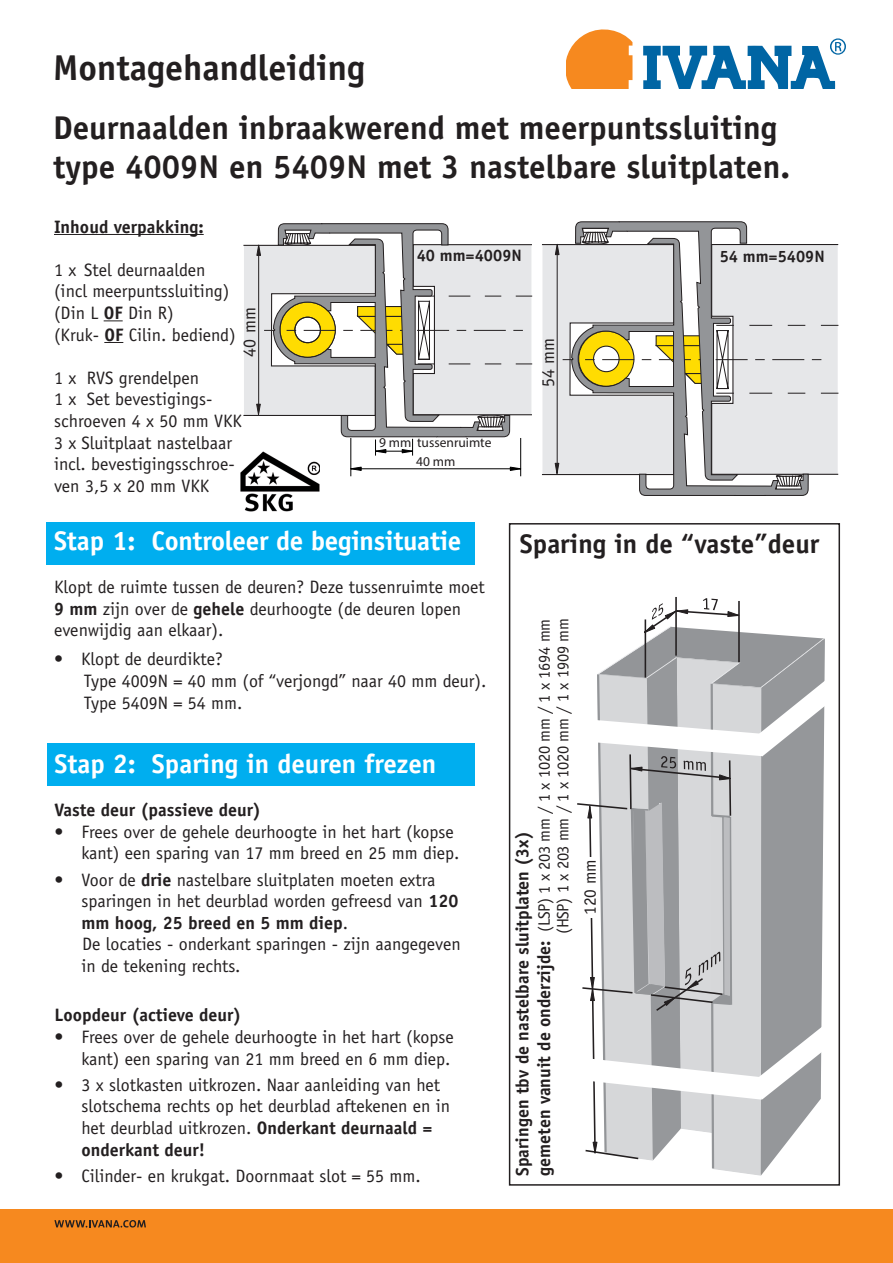
<style>
.page{position:relative;width:893px;height:1263px;background:#fff}
.page>*{position:absolute;margin:0;border:0;box-sizing:border-box;transform-origin:0 0}
.t1{font:700 36px "Officina Sans";color:#231f20}
.t2{font:700 33px/39.6px "Officina Sans";color:#231f20}
.t3{font:700 27px "Officina Sans";letter-spacing:-.01em;color:#fff}
.t4{font:700 27px "Officina Sans";color:#231f20}
.t5{font:18px/21.6px "Officina Sans";color:#231f20}
.t6{font:700 18px "Officina Sans";color:#231f20}
.t7{font:17.25px "Officina Sans";color:#231f20}
.t8{font:16.5px "Officina Sans";letter-spacing:-.02em;color:#231f20}
.t9{font:700 16.5px "Officina Sans";color:#231f20}
.t10{font:13.5px/18.9px "Myriad Pro";color:#231f20;text-align:center}
.s1{font-weight:700}
.s2{font-weight:700;font-size:18px}
</style>
<div class="page">
<hr style="left:351px;top:468px;width:170px;height:1px;background:#000">
<hr style="left:350px;top:438px;width:1px;height:38px;background:#000">
<hr style="left:520px;top:438px;width:1px;height:38px;background:#000">
<svg style="left:509px;top:466px;width:13px;height:5px"></svg>
<svg style="left:350px;top:438px;width:67px;height:33px"></svg>
<div style="left:0;top:1209px;width:893px;height:54px;background:#f6891f"></div>
<div style="left:47px;top:522px;width:428px;height:42px;background:#00aeef"></div>
<div style="left:47px;top:743px;width:428px;height:42px;background:#00aeef"></div>
<hr style="left:54px;top:234px;width:150px;height:1px;background:#231f20">
<svg style="left:104px;top:320px;width:19px;height:1px"></svg>
<svg style="left:104px;top:342px;width:19px;height:1px"></svg>
<hr style="left:675px;top:597px;width:2px;height:59px;background:#231f20">
<img style="left:240px;top:452px;width:80px;height:59px">
<svg style="left:567px;top:30px;width:65px;height:58px;background:#f69537"></svg>
<svg style="left:643px;top:38px;width:203px;height:50px"></svg>
<svg style="left:54px;top:1220px;width:92px;height:7px"></svg>
<svg style="left:340px;top:428px;width:170px;height:10px;background:#929395"></svg>
<svg style="left:243px;top:223px;width:289px;height:205px"></svg>
<svg style="left:639px;top:487px;width:170px;height:9px;background:#88888b"></svg>
<svg style="left:542px;top:221px;width:297px;height:266px"></svg>
<svg style="left:577px;top:598px;width:264px;height:577px"></svg>
<div style="left:588px;top:857px;width:7px;height:60px;background:#fff"></div>
<h1 class="t1" style="left:53px;top:45px;width:314px">Montagehandleiding</h1>
<h2 class="t2" style="left:53px;top:107px;width:738px">Deurnaalden inbraakwerend met meerpuntssluiting type 4009N en 5409N met 3 nastelbare sluitplaten.</h2>
<p class="t6" style="left:54px;top:215px;width:151px">Inhoud verpakking:</p>
<p class="t5" style="left:54px;top:259px;width:183px">1 x Stel deurnaalden (incl meerpuntssluiting) (Din L <span class="s1">OF</span> Din R)<br>(Kruk- <span class="s1">OF</span> Cilin. bediend)</p>
<p class="t5" style="left:54px;top:367px;width:189px">1 x RVS grendelpen<br>1 x Set bevestigings&shy;schroeven 4 x 50 mm VKK<br>3 x Sluitplaat nastelbaar incl. bevestigingsschroe&shy;ven 3,5 x 20 mm VKK</p>
<h3 class="t3" style="left:54px;top:524px;width:409px">Stap 1: Controleer de beginsituatie</h3>
<p class="t5" style="left:54px;top:576px;width:432px">Klopt de ruimte tussen de deuren? Deze tussenruimte moet<br><span class="s1">9 mm</span> zijn over de <span class="s1">gehele</span> deurhoogte (de deuren lopen evenwijdig aan elkaar).</p>
<p class="t5" style="left:84px;top:648px;width:404px;text-indent:-30px">• Klopt de deurdikte?<br>Type 4009N = 40 mm (of “verjongd” naar 40 mm deur).<br>Type 5409N = 54 mm.</p>
<p class="t9" style="left:417px;top:245px;width:107px">40 mm=4009N</p>
<p class="t9" style="left:720px;top:246px;width:107px">54 mm=5409N</p>
<p class="t5" style="left:239px;top:357px;width:51px;rotate:-90deg">40 mm</p>
<p class="t5" style="left:537px;top:387px;width:51px;rotate:-90deg">54 mm</p>
<p class="t10" style="left:379px;top:433px;width:114px">9 mm tussenruimte<br>40 mm</p>
<h3 class="t4" style="left:520px;top:527px;width:301px">Sparing in de “vaste”deur</h3>
<p class="t8" style="left:553px;top:934px;width:317px;rotate:-90deg">(HSP) 1 x 203 mm / 1 x 1020 mm / 1 x 1909 mm</p>
<p class="t8" style="left:535px;top:1176px;width:558px;rotate:-90deg"><span class="s2">gemeten vanuit de onderzijde:</span> (LSP) 1 x 203 mm / 1 x 1020 mm / 1 x 1694 mm</p>
<h3 class="t3" style="left:55px;top:747px;width:383px">Stap 2: Sparing in deuren frezen</h3>
<p class="t6" style="left:55px;top:799px;width:208px">Vaste deur (passieve deur)</p>
<p class="t5" style="left:82px;top:821px;width:380px;text-indent:-27px">• Frees over de gehele deurhoogte in het hart (kopse kant) een sparing van 17 mm breed en 25 mm diep.</p>
<p class="t5" style="left:82px;top:869px;width:381px;text-indent:-27px">• Voor de <span class="s1">drie</span> nastelbare sluitplaten moeten extra sparingen in het deurblad worden gefreesd van <span class="s1">120 mm hoog, 25 breed en 5 mm diep</span>.<br>De locaties - onderkant sparingen - zijn aangegeven in de tekening rechts.</p>
<p class="t6" style="left:55px;top:1004px;width:189px">Loopdeur (actieve deur)</p>
<p class="t5" style="left:55px;top:1026px;width:401px;text-align:right">• Frees over de gehele deurhoogte in het hart (kopse kant) een sparing van 21 mm breed en 6 mm diep.</p>
<p class="t5" style="left:82px;top:1074px;width:370px;text-indent:-27px">• 3 x slotkasten uitkrozen. Naar aanleiding van het slotschema rechts op het deurblad aftekenen en in het deurblad uitkrozen. <span class="s1">Onderkant deurnaald = onderkant deur!</span></p>
<p class="t5" style="left:55px;top:1165px;width:368px">• Cilinder- en krukgat. Doornmaat slot = 55 mm.</p>
<p class="t6" style="left:511px;top:1176px;width:346px;rotate:-90deg">Sparingen tbv de nastelbare sluitplaten (3x)</p>
<p class="t7" style="left:580px;top:915px;width:58px;rotate:-90deg">120 mm</p>
</div>
